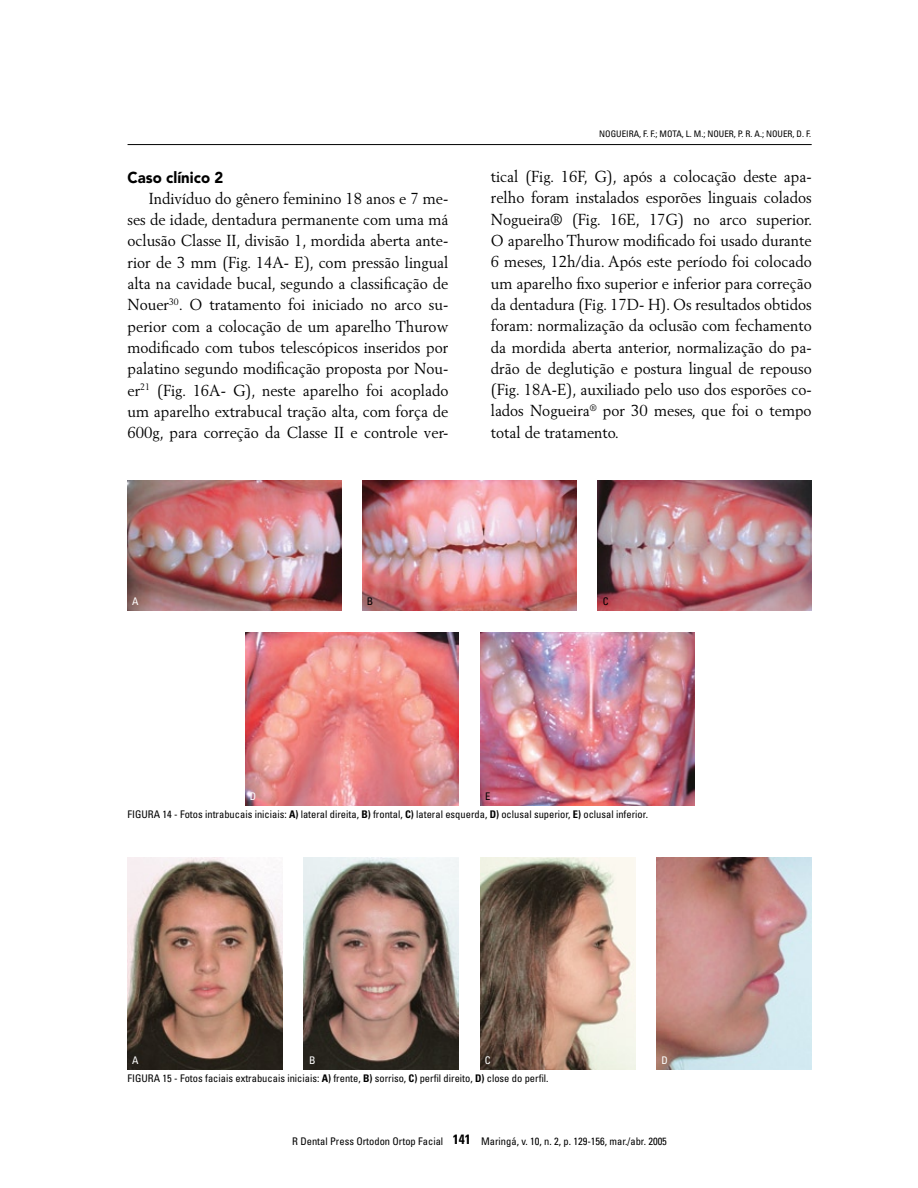
<style>
.page{position:relative;width:918px;height:1188px;background:#fff}
.page>*{position:absolute;margin:0;border:0;box-sizing:border-box;transform-origin:0 0}
.t1{font:15.75px/21.3px "Berling";color:#000;text-align:justify;scale:.95 1}
.t2{font:900 15.75px "Avenir";color:#000;scale:.95 1}
.t3{font:condensed 10.5px "Univers";color:#000}
.t4{font:condensed 10.5px "Univers";color:#fff}
.t5{font:condensed 9px "Univers";color:#000}
.s1{font-weight:700}
.s2{font-weight:700;font-size:13.5px}
</style>
<div class="page">
<hr style="left:128px;top:144px;width:684px;height:1px;background:#000">
<img style="left:128px;top:481px;width:213px;height:130px">
<img style="left:363px;top:481px;width:214px;height:130px">
<img style="left:598px;top:481px;width:214px;height:130px">
<img style="left:245px;top:632px;width:214px;height:173px">
<img style="left:480px;top:632px;width:214px;height:173px">
<img style="left:128px;top:858px;width:155px;height:211px">
<img style="left:304px;top:858px;width:155px;height:211px">
<img style="left:480px;top:858px;width:155px;height:211px">
<img style="left:657px;top:858px;width:155px;height:211px">
<p class="t2" style="left:128px;top:168px;width:102px">Caso clínico 2</p>
<p class="t1" style="left:128px;top:188px;width:339px;text-indent:21px">Indivíduo do gênero feminino 18 anos e 7 me&shy;ses de idade, dentadura permanente com uma má oclusão Classe II, divisão 1, mordida aberta ante&shy;rior de 3 mm (Fig. 14A- E), com pressão lingual alta na cavidade bucal, segundo a classificação de Nouer<sup>30</sup>. O tratamento foi iniciado no arco su&shy;perior com a colocação de um aparelho Thurow modificado com tubos telescópicos inseridos por palatino segundo modificação proposta por Nou&shy;er<sup>21</sup> (Fig. 16A- G), neste aparelho foi acoplado um aparelho extrabucal tração alta, com força de 600g, para correção da Classe II e controle ver-</p>
<p class="t5" style="left:599px;top:128px;width:213px">No gueira, F. F.; Mota, L. M.; No uer, P. R. A.; No uer, D. F.</p>
<p class="t1" style="left:491px;top:166px;width:340px">tical (Fig. 16F, G), após a colocação deste apa&shy;relho foram instalados esporões linguais colados Nogueira® (Fig. 16E, 17G) no arco superior.<br>O aparelho Thurow modificado foi usado durante 6 meses, 12h/dia. Após este período foi colocado um aparelho fixo superior e inferior para correção da dentadura (Fig. 17D- H). Os resultados obtidos foram: normalização da oclusão com fechamento da mordida aberta anterior, normalização do pa&shy;drão de deglutição e postura lingual de repouso (Fig. 18A-E), auxiliado pelo uso dos esporões co&shy;lados Nogueira<sup>®</sup> por 30 meses, que foi o tempo total de tratamento.</p>
<p class="t4" style="left:132px;top:595px;width:8px">A</p>
<p class="t3" style="left:367px;top:595px;width:8px">B</p>
<p class="t3" style="left:603px;top:595px;width:7px">C</p>
<p class="t4" style="left:250px;top:790px;width:8px">D</p>
<p class="t3" style="left:485px;top:790px;width:7px">E</p>
<p class="t3" style="left:128px;top:808px;width:522px">FIGU RA 14 - Fotos intrabucais iniciais: <span class="s1">A)</span> lateral direita, <span class="s1">B)</span> frontal, <span class="s1">C)</span> lateral esquerda, <span class="s1">D)</span> oclusal superior, <span class="s1">E)</span> oclusal inferior.</p>
<p class="t4" style="left:132px;top:1053px;width:8px">A</p>
<p class="t4" style="left:309px;top:1053px;width:8px">B</p>
<p class="t4" style="left:485px;top:1053px;width:7px">C</p>
<p class="t4" style="left:662px;top:1053px;width:8px">D</p>
<p class="t3" style="left:128px;top:1071px;width:423px">FIGU RA 15 - Fotos faciais extrabucais iniciais: <span class="s1">A)</span> frente, <span class="s1">B)</span> sorriso, <span class="s1">C)</span> perfil direito, <span class="s1">D)</span> close do perfil.</p>
<p class="t3" style="left:292px;top:1134px;width:376px">R Dental Press Ortodon Ortop Facial <span class="s2">141</span> Maringá, v. 10, n. 2, p. 129-156, mar./abr. 2005</p>
</div>
